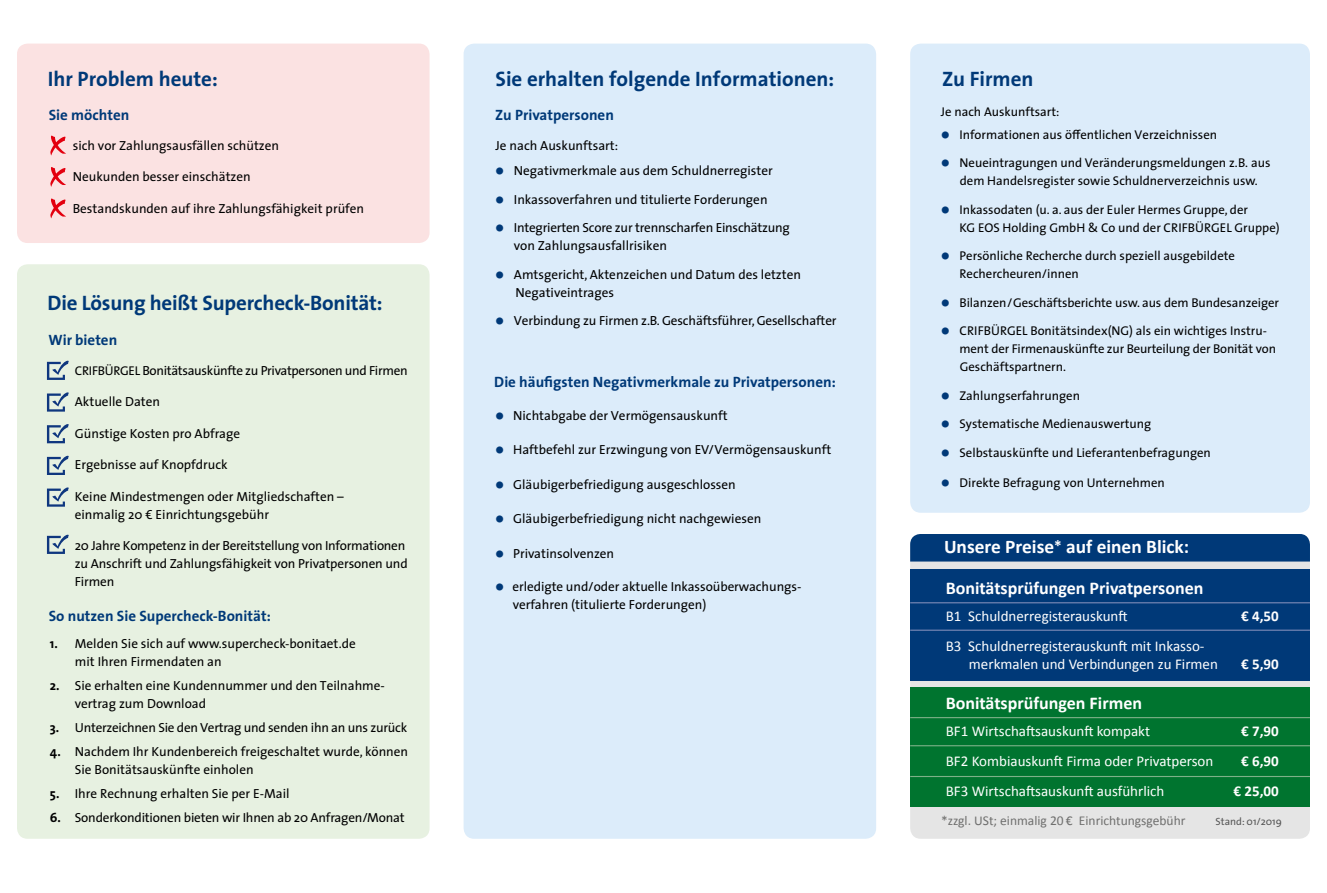
<style>
.page{position:relative;width:1327px;height:893px;background:#fff}
.page>*{position:absolute;margin:0;border:0;box-sizing:border-box;transform-origin:0 0}
.t1{font:700 21px "The Sans";color:#003978}
.t2{font:700 19.35px "Calibri";color:#fff}
.t3{font:700 18px "Calibri";color:#fff}
.t4{font:15px/18px "Calibri";color:#fff}
.t5{font:700 15px "The Sans";color:#003978}
.t6{font:700 15px "Calibri";color:#fff}
.t7{font:13.5px "Calibri";color:#6f6f6e}
.t8{font:13.2px/18px "The Sans";color:#000}
.t9{font:13.2px "The Sans";letter-spacing:-.025em;color:#000}
.t10{font:13.2px "The Sans";letter-spacing:-.02em;color:#000}
.t11{font:12.75px/18px "The Sans";color:#000}
.t12{font:10.5px "The Sans";color:#565656}
.s1{font-size:12.75px}
.s2{font-weight:700}
.s3{font-family:"Calibri";font-size:22.5px;color:#003978}
.s4{font-size:15.45px}
</style>
<div class="page">
<div style="left:910px;top:44px;width:400px;height:469px;background:#dcecfa;border-radius:11px"></div>
<div style="left:17px;top:44px;width:412px;height:199px;background:#fbe2e2;border-radius:11px"></div>
<div style="left:17px;top:264px;width:412px;height:575px;background:#e7f1e1;border-radius:11px"></div>
<div style="left:463px;top:44px;width:413px;height:795px;background:#dcecfa;border-radius:11px"></div>
<svg style="left:50px;top:136px;width:16px;height:20px"></svg>
<svg style="left:50px;top:167px;width:16px;height:20px"></svg>
<svg style="left:50px;top:198px;width:16px;height:20px"></svg>
<svg style="left:47px;top:360px;width:22px;height:20px"></svg>
<svg style="left:47px;top:424px;width:22px;height:19px"></svg>
<svg style="left:47px;top:487px;width:22px;height:20px"></svg>
<svg style="left:47px;top:392px;width:22px;height:20px"></svg>
<svg style="left:47px;top:455px;width:22px;height:20px"></svg>
<svg style="left:47px;top:534px;width:22px;height:20px"></svg>
<div style="left:910px;top:534px;width:400px;height:305px;background:#e5e5e5;border-radius:11px"></div>
<div style="left:910px;top:569px;width:400px;height:112px;background:#003978"></div>
<div style="left:910px;top:687px;width:400px;height:120px;background:#00742f"></div>
<div style="left:910px;top:534px;width:400px;height:28px;background:#003978"></div>
<hr style="left:910px;top:602px;width:400px;height:1px;background:#7d8bb8">
<hr style="left:910px;top:630px;width:400px;height:1px;background:#7d8bb8">
<hr style="left:910px;top:745px;width:400px;height:1px;background:#7db188">
<hr style="left:910px;top:717px;width:400px;height:1px;background:#7db188">
<hr style="left:910px;top:776px;width:400px;height:1px;background:#7db188">
<h1 class="t1" style="left:48px;top:61px;width:171px">Ihr Problem heute:</h1>
<p class="t5" style="left:49px;top:102px;width:82px">Sie möchten</p>
<p class="t8" style="left:73px;top:136px;width:208px">sich vor Zahlungsausfällen schützen</p>
<p class="t8" style="left:73px;top:167px;width:180px">Neukunden besser einschätzen</p>
<p class="t8" style="left:73px;top:199px;width:293px">Bestandskunden auf ihre Zahlungsfähigkeit prüfen</p>
<h1 class="t1" style="left:48px;top:286px;width:336px">Die Lösung heißt Supercheck-Bonität:</h1>
<p class="t5" style="left:48px;top:327px;width:70px">Wir bieten</p>
<p class="t9" style="left:75px;top:359px;width:334px"><span class="s1">CRIFBÜRGEL</span> Bonitätsauskünfte zu Privatpersonen und Firmen</p>
<p class="t8" style="left:75px;top:392px;width:87px">Aktuelle Daten</p>
<p class="t8" style="left:75px;top:424px;width:167px">Günstige Kosten pro Abfrage</p>
<p class="t8" style="left:75px;top:455px;width:154px">Ergebnisse auf Knopfdruck</p>
<p class="t8" style="left:75px;top:487px;width:271px">Keine Mindestmengen oder Mitgliedschaften – einmalig 20 € Einrichtungsgebühr</p>
<p class="t8" style="left:75px;top:536px;width:334px">20 Jahre Kompetenz in der Bereitstellung von Informationen zu Anschrift und Zahlungsfähigkeit von Privatpersonen und<br>Firmen</p>
<p class="t5" style="left:49px;top:603px;width:224px">So nutzen Sie Supercheck-Bonität:</p>
<p class="t8" style="left:75px;top:634px;width:282px;text-indent:-25px"><span class="s2">1.</span> Melden Sie sich auf www.supercheck-bonitaet.de mit Ihren Firmendaten an</p>
<p class="t8" style="left:75px;top:676px;width:312px;text-indent:-25px"><span class="s2">2.</span> Sie erhalten eine Kundennummer und den Teilnahme&shy;vertrag zum Download</p>
<p class="t10" style="left:50px;top:716px;width:359px"><span class="s2">3.</span> Unterzeichnen Sie den Vertrag und senden ihn an uns zurück</p>
<p class="t8" style="left:75px;top:742px;width:335px;text-indent:-25px"><span class="s2">4.</span> Nachdem Ihr Kundenbereich freigeschaltet wurde, können<br>Sie Bonitätsauskünfte einholen</p>
<p class="t8" style="left:50px;top:784px;width:241px"><span class="s2">5.</span> Ihre Rechnung erhalten Sie per E-Mail</p>
<p class="t8" style="left:50px;top:808px;width:356px"><span class="s2">6.</span> Sonderkonditionen bieten wir Ihnen ab 20 Anfragen/Monat</p>
<h1 class="t1" style="left:495px;top:61px;width:340px">Sie erhalten folgende Informationen:</h1>
<p class="t5" style="left:495px;top:102px;width:120px">Zu Privatpersonen</p>
<p class="t8" style="left:495px;top:136px;width:124px">Je nach Auskunftsart:</p>
<p class="t8" style="left:494px;top:161px;width:280px"><span class="s3">•</span> Negativmerkmale aus dem Schuldnerregister</p>
<p class="t8" style="left:494px;top:190px;width:275px"><span class="s3">•</span> Inkassoverfahren und titulierte Forderungen</p>
<p class="t8" style="left:514px;top:218px;width:277px;text-indent:-20px"><span class="s3">•</span> Integrierten Score zur trennscharfen Einschätzung von Zahlungsausfallrisiken</p>
<p class="t8" style="left:515px;top:265px;width:287px;text-indent:-21px"><span class="s3">•</span> Amtsgericht, Aktenzeichen und Datum des letzten<br>Negativeintrages</p>
<p class="t8" style="left:494px;top:311px;width:344px"><span class="s3">•</span> Verbindung zu Firmen z.B. Geschäftsführer, Gesellschafter</p>
<p class="t5" style="left:494px;top:369px;width:343px">Die häufigsten Negativmerkmale zu Privatpersonen:</p>
<p class="t8" style="left:494px;top:406px;width:235px"><span class="s3">•</span> Nichtabgabe der Vermögensauskunft</p>
<p class="t8" style="left:494px;top:440px;width:338px"><span class="s3">•</span> Haftbefehl zur Erzwingung von EV/Vermögensauskunft</p>
<p class="t8" style="left:494px;top:475px;width:243px"><span class="s3">•</span> Gläubigerbefriedigung ausgeschlossen</p>
<p class="t8" style="left:494px;top:509px;width:268px"><span class="s3">•</span> Gläubigerbefriedigung nicht nachgewiesen</p>
<p class="t8" style="left:494px;top:544px;width:121px"><span class="s3">•</span> Privatinsolvenzen</p>
<p class="t8" style="left:513px;top:577px;width:290px;text-indent:-18px"><span class="s3">•</span> erledigte und/oder aktuelle Inkassoüberwachungs&shy;verfahren (titulierte Forderungen)</p>
<h1 class="t1" style="left:942px;top:61px;width:93px">Zu Firmen</h1>
<p class="t11" style="left:941px;top:102px;width:120px">Je nach Auskunftsart:</p>
<p class="t11" style="left:940px;top:125px;width:279px"><span class="s3">•</span> Informationen aus öffentlichen Verzeichnissen</p>
<p class="t11" style="left:940px;top:153px;width:332px;text-align:center"><span class="s3">•</span> Neueintragungen und Veränderungsmeldungen z.B. aus dem Handelsregister sowie Schuldnerverzeichnis usw.</p>
<p class="t11" style="left:959px;top:200px;width:322px;text-indent:-20px"><span class="s3">•</span> Inkassodaten (u. a. aus der Euler Hermes Gruppe, der<br>KG EOS Holding GmbH &amp; Co und der CRIFBÜRGEL Gruppe)</p>
<p class="t11" style="left:959px;top:246px;width:277px;text-indent:-20px"><span class="s3">•</span> Persönliche Recherche durch speziell ausgebildete<br>Rechercheuren/innen</p>
<p class="t11" style="left:940px;top:293px;width:340px"><span class="s3">•</span> Bilanzen/Geschäftsberichte usw. aus dem Bundesanzeiger</p>
<p class="t11" style="left:959px;top:321px;width:318px;text-indent:-20px"><span class="s3">•</span> CRIFBÜRGEL Bonitätsindex(NG) als ein wichtiges Instru&shy;ment der Firmenauskünfte zur Beurteilung der Bonität von<br>Geschäftspartnern.</p>
<p class="t11" style="left:940px;top:386px;width:142px"><span class="s3">•</span> Zahlungserfahrungen</p>
<p class="t11" style="left:940px;top:414px;width:213px"><span class="s3">•</span> Systematische Medienauswertung</p>
<p class="t11" style="left:940px;top:443px;width:272px"><span class="s3">•</span> Selbstauskünfte und Lieferantenbefragungen</p>
<p class="t11" style="left:940px;top:473px;width:226px"><span class="s3">•</span> Direkte Befragung von Unternehmen</p>
<h2 class="t2" style="left:944px;top:533px;width:247px">Unsere Preise<span class="s4">*</span> auf einen Blick:</h2>
<h3 class="t3" style="left:945px;top:575px;width:259px">Bonitätsprüfungen Privatpersonen</h3>
<p class="t4" style="left:945px;top:606px;width:183px">B1 Schuldnerregisterauskunft</p>
<p class="t6" style="left:1241px;top:605px;width:39px">€ 4,50</p>
<p class="t4" style="left:969px;top:636px;width:250px;text-indent:-23px">B3 Schuldnerregisterauskunft mit Inkasso&shy;merkmalen und Verbindungen zu Firmen</p>
<p class="t6" style="left:1241px;top:653px;width:39px">€ 5,90</p>
<h3 class="t3" style="left:945px;top:690px;width:198px">Bonitätsprüfungen Firmen</h3>
<p class="t4" style="left:945px;top:722px;width:206px">BF1 Wirtschaftsauskunft kompakt</p>
<p class="t6" style="left:1241px;top:720px;width:39px">€ 7,90</p>
<p class="t4" style="left:945px;top:752px;width:269px">BF2 Kombiauskunft Firma oder Privatperson</p>
<p class="t6" style="left:1241px;top:750px;width:39px">€ 6,90</p>
<p class="t4" style="left:945px;top:782px;width:220px">BF3 Wirtschaftsauskunft ausführlich</p>
<p class="t6" style="left:1233px;top:780px;width:47px">€ 25,00</p>
<p class="t7" style="left:941px;top:811px;width:246px">*zzgl. USt; einmalig 20 € Einrichtungsgebühr</p>
<p class="t12" style="left:1215px;top:813px;width:68px">Stand: 01/2019</p>
</div>
